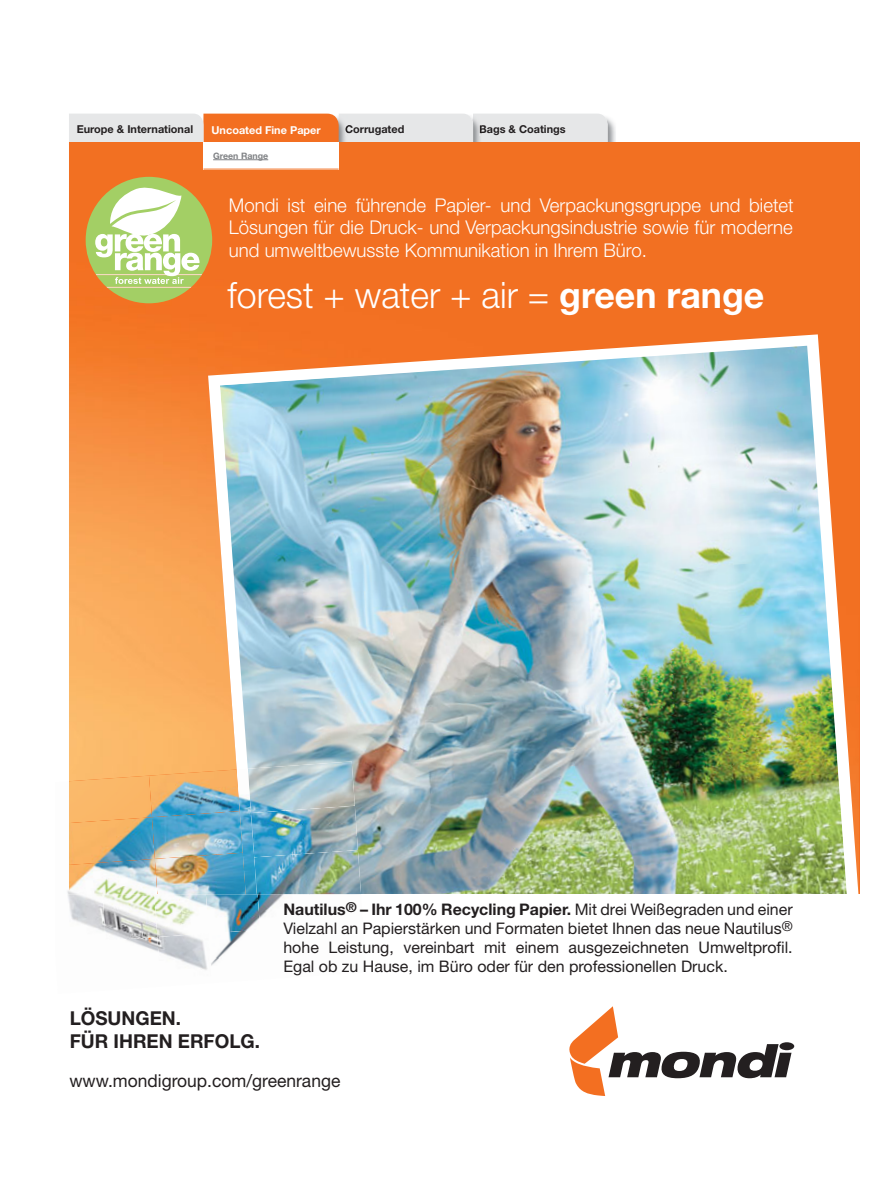
<style>
.page{position:relative;width:894px;height:1192px;background:#fff}
.page>*{position:absolute;margin:0;border:0;box-sizing:border-box;transform-origin:0 0}
.t1{font:300 36.45px "Helvetica Neue";color:#fff}
.t2{font:700 19.2px/23px "Helvetica Neue";color:#231f20}
.t3{font:300 18.9px/22.8px "Helvetica Neue";color:#fff;text-align:justify}
.t4{font:17.85px "Helvetica Neue";color:#231f20}
.t5{font:15.9px/19.2px "Helvetica Neue";color:#231f20;text-align:justify}
.t6{font:700 10.95px "Helvetica Neue";color:#231f20}
.t7{font:700 10.95px "Helvetica Neue";color:#fff}
.t8{font:700 8.85px "Helvetica Neue";color:#808285}
.s1{font-weight:700}
</style>
<div class="page">
<img style="left:607px;top:118px;width:8px;height:24px">
<svg style="left:69px;top:114px;width:538px;height:28px;background:#e8c8b5"></svg>
<img style="left:69px;top:142px;width:789px;height:633px">
<div style="left:203px;top:142px;width:135px;height:27px;background:#fff"></div>
<hr style="left:203px;top:169px;width:135px;height:1px;background:#f36f21">
<hr style="left:213px;top:159px;width:55px;height:1px;background:#808285">
<svg style="left:208px;top:334px;width:650px;height:560px;background:#f5904e"></svg>
<img style="left:220px;top:345px;width:626px;height:549px">
<svg style="left:86px;top:177px;width:126px;height:126px"></svg>
<div style="left:69px;top:775px;width:80px;height:42px;background:#fab768"></div>
<img style="left:149px;top:769px;width:87px;height:48px">
<img style="left:69px;top:817px;width:83px;height:41px">
<img style="left:152px;top:810px;width:84px;height:48px">
<img style="left:69px;top:858px;width:86px;height:36px">
<img style="left:155px;top:852px;width:81px;height:42px">
<img style="left:236px;top:768px;width:18px;height:126px">
<img style="left:248px;top:761px;width:107px;height:51px">
<img style="left:251px;top:805px;width:107px;height:52px">
<img style="left:254px;top:849px;width:107px;height:45px">
<img style="left:68px;top:894px;width:34px;height:37px">
<img style="left:102px;top:894px;width:52px;height:42px">
<img style="left:154px;top:894px;width:52px;height:42px">
<img style="left:206px;top:894px;width:51px;height:35px">
<img style="left:257px;top:894px;width:52px;height:27px">
<img style="left:116px;top:936px;width:41px;height:16px">
<img style="left:157px;top:933px;width:51px;height:37px">
<img style="left:211px;top:929px;width:38px;height:37px">
<svg style="left:569px;top:1006px;width:222px;height:89px"></svg>
<p class="t6" style="left:77px;top:125px;width:118px">Europe &amp; International</p>
<p class="t7" style="left:211px;top:126px;width:111px">Uncoated Fine Paper</p>
<p class="t6" style="left:345px;top:125px;width:61px">Corrugated</p>
<p class="t6" style="left:479px;top:125px;width:88px">Bags &amp; Coatings</p>
<p class="t8" style="left:213px;top:152px;width:57px">Green Range</p>
<p class="t3" style="left:229px;top:195px;width:566px">Mondi ist eine führende Papier- und Verpackungsgruppe und bietet Lösungen für die Druck- und Verpackungsindustrie sowie für moderne und umweltbewusste Kommunikation in Ihrem Büro.</p>
<h1 class="t1" style="left:227px;top:282px;width:538px">forest + water + air = <span class="s1">green range</span></h1>
<p class="t5" style="left:283px;top:900px;width:510px"><span class="s1">Nautilus</span><sup>®</sup> <span class="s1">– Ihr 100% Recycling Papier.</span> Mit drei Weißegraden und einer Vielzahl an Papierstärken und Formaten bietet Ihnen das neue Nautilus<sup>® </sup>hohe Leistung, vereinbart mit einem ausgezeichneten Umweltprofil.<br>Egal ob zu Hause, im Büro oder für den professionellen Druck.</p>
<p class="t2" style="left:70px;top:1007px;width:192px">LÖSUNGEN.<br>FÜR IHREN ERFOLG.</p>
<p class="t4" style="left:69px;top:1073px;width:272px">www.mondigroup.com/greenrange</p>
</div>
